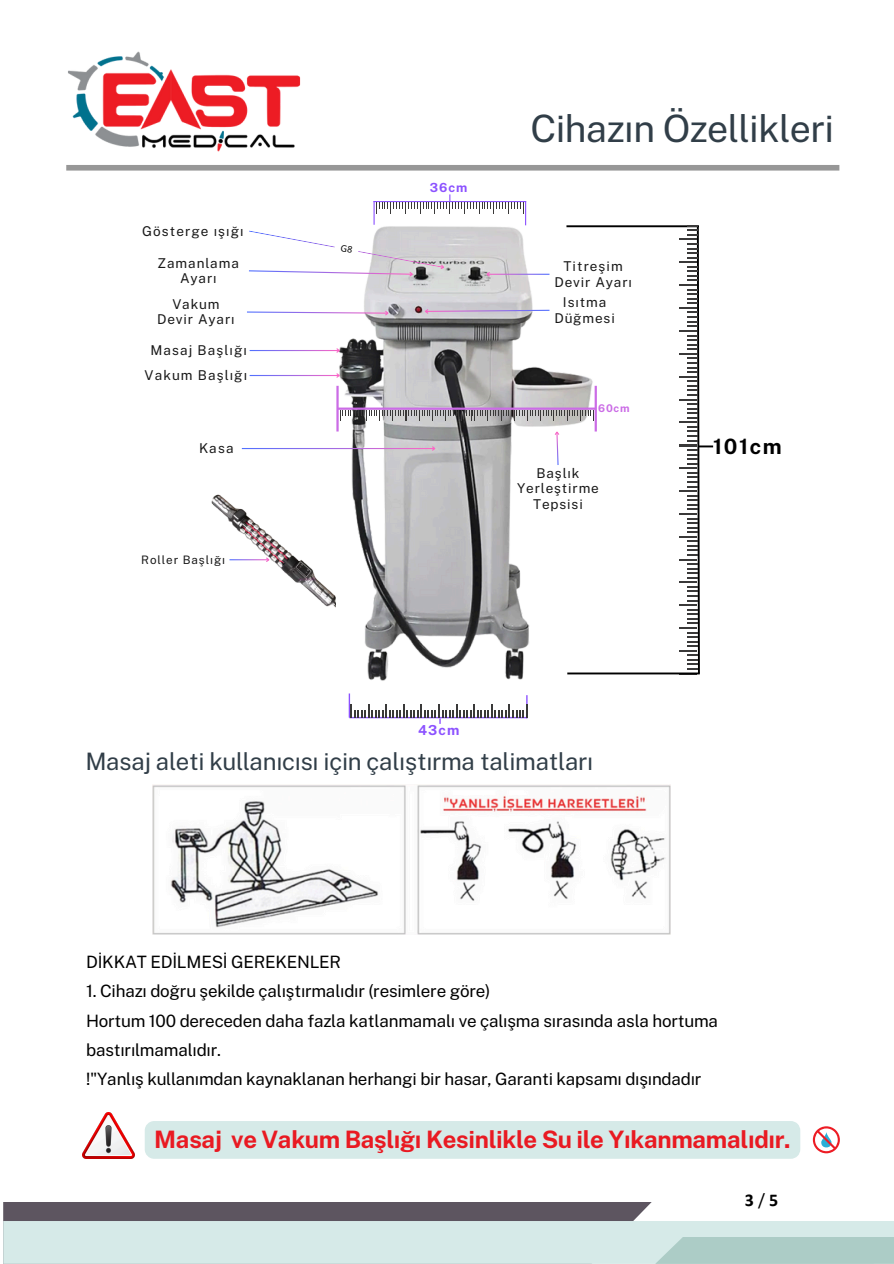
<style>
.page{position:relative;width:894px;height:1264px;background:#fff}
.page>*{position:absolute;margin:0;border:0;box-sizing:border-box;transform-origin:0 0}
.t1{font:37.65px "Public Sans";letter-spacing:-.015em;color:#313e48}
.t2{font:700 24px "Public Sans";letter-spacing:-.015em;color:#e91a22}
.t3{font:24px "Public Sans";letter-spacing:-.015em;color:#313e48}
.t4{font:700 21.15px "Public Sans";letter-spacing:.075em;color:#000}
.t5{font:700 18px "Calibri";color:#000}
.t6{font:16.95px/29.2px "Public Sans";letter-spacing:-.015em;color:#000}
.t7{font:700 13.8px "Public Sans";color:#8c52ff}
.t8{font:13.5px "Public Sans";letter-spacing:.065em;color:#191919}
.t9{font:700 12.6px "Public Sans";color:#8c52ff}
.t10{font:11.7px "Public Sans";letter-spacing:.075em;color:#191919}
.t11{font:700 10.65px "Public Sans";color:#cb6ce6}
.s1{font-weight:400}
</style>
<div class="page">
<svg style="left:3px;top:1202px;width:890px;height:61px"></svg>
<div style="left:66px;top:165px;width:773px;height:5px;background:#979797"></div>
<img style="left:83px;top:1112px;width:51px;height:46px">
<img style="left:68px;top:51px;width:233px;height:101px">
<img style="left:153px;top:785px;width:517px;height:149px">
<svg style="left:812px;top:1126px;width:27px;height:27px"></svg>
<div style="left:145px;top:1121px;width:655px;height:37px;background:#d6eae8"></div>
<img style="left:322px;top:201px;width:286px;height:480px">
<hr style="left:337px;top:407px;width:258px;height:3px;background:#cb6ce6">
<hr style="left:336px;top:386px;width:2px;height:45px;background:#cb6ce6">
<hr style="left:594px;top:386px;width:2px;height:45px;background:#cb6ce6">
<hr style="left:487px;top:274px;width:62px;height:1px;background:#fff">
<hr style="left:249px;top:350px;width:90px;height:1px;background:#fff">
<svg style="left:335px;top:347px;width:6px;height:7px"></svg>
<hr style="left:242px;top:448px;width:192px;height:1px;background:#fff">
<svg style="left:431px;top:445px;width:5px;height:7px"></svg>
<svg style="left:553px;top:430px;width:7px;height:36px"></svg>
<hr style="left:249px;top:375px;width:90px;height:1px;background:#fff">
<svg style="left:335px;top:372px;width:6px;height:7px"></svg>
<svg style="left:247px;top:310px;width:143px;height:6px"></svg>
<svg style="left:423px;top:308px;width:127px;height:7px"></svg>
<hr style="left:566px;top:225px;width:132px;height:2px;background:#000">
<svg style="left:679px;top:225px;width:34px;height:450px"></svg>
<hr style="left:567px;top:672px;width:132px;height:2px;background:#000">
<svg style="left:339px;top:410px;width:254px;height:11px"></svg>
<hr style="left:349px;top:717px;width:177px;height:1px;background:#8c52ff">
<hr style="left:348px;top:693px;width:2px;height:24px;background:#8c52ff">
<svg style="left:350px;top:695px;width:177px;height:29px"></svg>
<img style="left:211px;top:480px;width:124px;height:133px">
<hr style="left:229px;top:559px;width:40px;height:1px;background:#fff">
<svg style="left:265px;top:556px;width:6px;height:7px"></svg>
<svg style="left:249px;top:194px;width:277px;height:83px"></svg>
<p class="t8" style="left:142px;top:223px;width:103px">Gösterge ışığı</p>
<p class="t8" style="left:158px;top:255px;width:83px">Zamanlama</p>
<p class="t8" style="left:180px;top:270px;width:38px">Ayarı</p>
<p class="t8" style="left:172px;top:296px;width:49px">Vakum</p>
<p class="t8" style="left:157px;top:311px;width:79px">Devi r Ayarı</p>
<p class="t8" style="left:150px;top:342px;width:98px">Masaj Başlığı</p>
<p class="t8" style="left:145px;top:367px;width:104px">Vakum Başlığı</p>
<p class="t8" style="left:199px;top:440px;width:36px">Kasa</p>
<p class="t10" style="left:141px;top:552px;width:85px">Roller Başlığı</p>
<p class="t9" style="left:430px;top:179px;width:39px">36cm</p>
<p class="t1" style="left:530px;top:106px;width:299px">Ci hazın Özelli kleri</p>
<p class="t8" style="left:563px;top:258px;width:61px">Titreşim</p>
<p class="t8" style="left:554px;top:274px;width:79px">Devi r Ayarı</p>
<p class="t8" style="left:563px;top:294px;width:45px">Isıtma</p>
<h4 class="t8" style="left:554px;top:310px;width:60px">Düğmesi</h4>
<p class="t11" style="left:598px;top:402px;width:33px">60cm</p>
<p class="t8" style="left:536px;top:464px;width:45px">Başlık</p>
<p class="t8" style="left:517px;top:480px;width:83px">Yerleşti rme</p>
<p class="t8" style="left:533px;top:496px;width:49px">Tepsisi</p>
<p class="t4" style="left:713px;top:434px;width:70px">101cm</p>
<p class="t7" style="left:418px;top:722px;width:43px">43cm</p>
<p class="t3" style="left:85px;top:747px;width:509px">Masaj aleti kullanıcısı için çalıştırma talimatları</p>
<p class="t6" style="left:86px;top:947px;width:256px">DİKKAT EDİLMESİ GEREKENLER</p>
<p class="t6" style="left:86px;top:976px;width:633px">1. Ci hazı doğru şeki lde çalıştırmalıdır (resi mlere göre)<br>Hortum 100 dereceden daha fazla katlanmamalı ve çalışma sırasında asla hortuma bastırılmamalıdır.<br>!"Yanlış kullanımdan kaynaklanan herhangi bir hasar, Garanti kapsamı dışındadır</p>
<p class="t2" style="left:154px;top:1125px;width:637px">Masaj ve Vakum Başlığı Kesinlikle Su ile Yıkanmamalıdır.</p>
<p class="t5" style="left:744px;top:1192px;width:35px">3 <span class="s1">/</span> 5</p>
</div>
